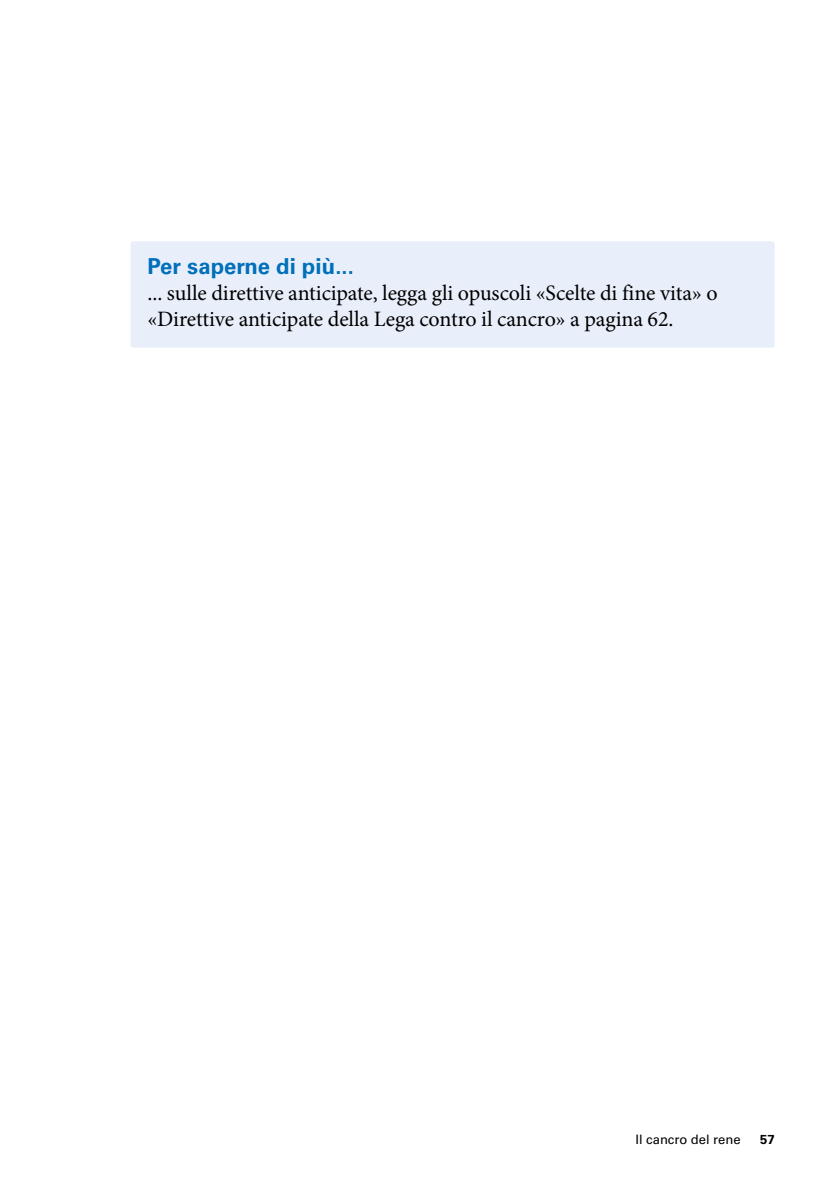
<style>
.page{position:relative;width:840px;height:1191px;background:#fff}
.page>*{position:absolute;margin:0;border:0;box-sizing:border-box;transform-origin:0 0}
.t1{font:22px/26px "Minion Pro";letter-spacing:-.005em;color:#000}
.t2{font:700 22px "Univers LT Std";letter-spacing:.005em;color:#0070ba}
.t3{font:13px "Univers LT Std";color:#000}
.t4{font:700 13px "Univers LT Std";color:#000}
</style>
<div class="page">
<div style="left:130px;top:241px;width:644px;height:107px;background:#e9effa;border-radius:3px"></div>
<p class="t2" style="left:147px;top:253px;width:208px">Per saperne di più...</p>
<p class="t1" style="left:147px;top:280px;width:571px">... sulle direttive anticipate, legga gli opuscoli «Scelte di fine vita» o «Direttive anticipate della Lega contro il cancro» a pagina 62.</p>
<p class="t3" style="left:635px;top:1132px;width:106px">Il cancro del rene</p>
<p class="t4" style="left:759px;top:1132px;width:16px">57</p>
</div>
